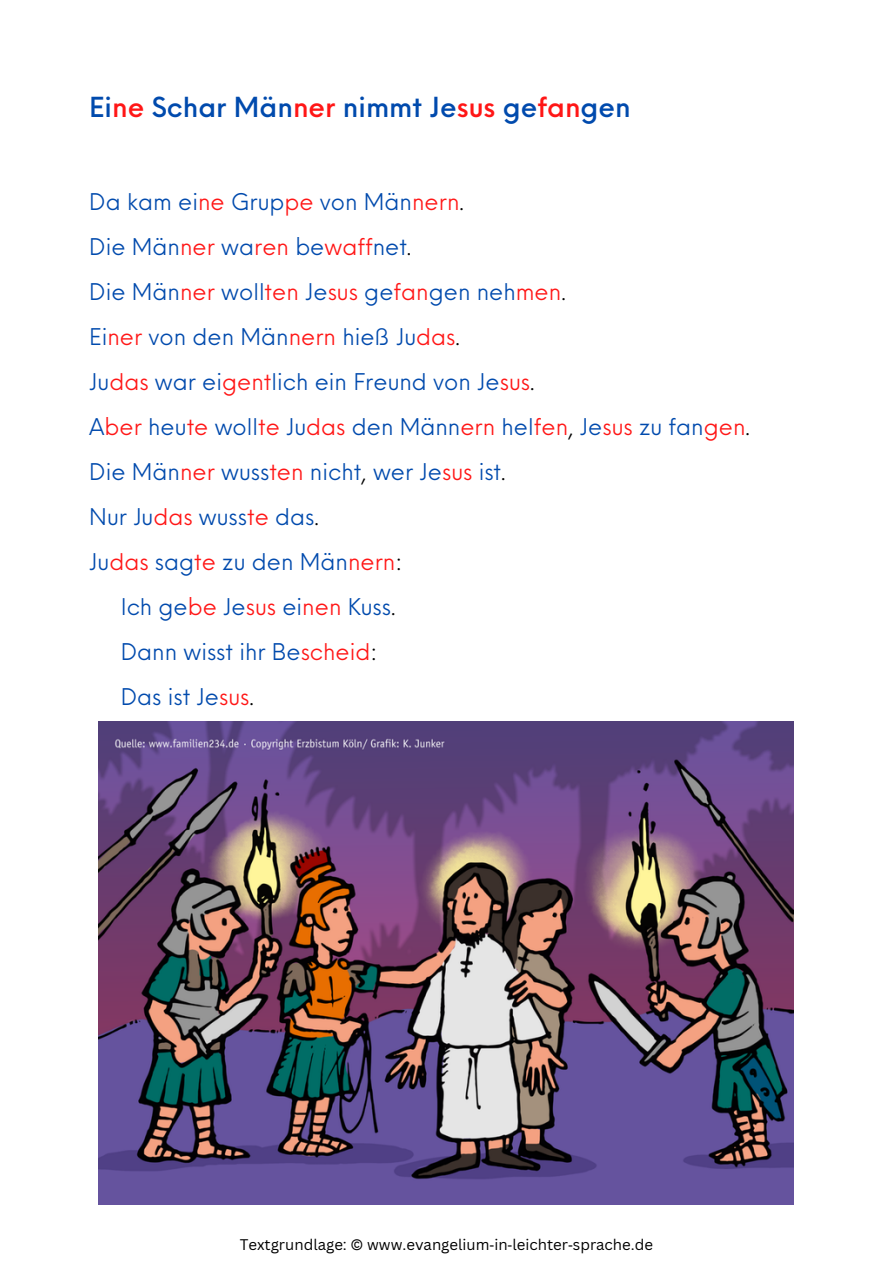
<style>
.page{position:relative;width:893px;height:1264px;background:#fff}
.page>*{position:absolute;margin:0;border:0;box-sizing:border-box;transform-origin:0 0}
.t1{font:500 27px "Neue Einstellung";color:#004aad}
.t2{font:22.5px "Neue Einstellung";color:#004aad}
.t3{font:15px "Canva Sans";color:#000}
.s1{color:#ff1616}
.s2{color:#000}
.s3{font-family:"Noto Sans"}
</style>
<div class="page">
<img style="left:98px;top:721px;width:695px;height:483px">
<p class="t1" style="left:89px;top:83px;width:543px">Ei<span class="s1">ne</span> Schar Män<span class="s1">ner</span> nimmt Je<span class="s1">sus</span> ge<span class="s1">fan</span>gen</p>
<p class="t2" style="left:89px;top:182px;width:376px">Da kam ei<span class="s1">ne</span> Grup<span class="s1">pe</span> von Män<span class="s1">nern</span><span class="s2">.</span></p>
<p class="t2" style="left:89px;top:227px;width:323px">Die Män<span class="s1">ner</span> wa<span class="s1">ren</span> be<span class="s1">waff</span>net<span class="s2">.</span></p>
<p class="t2" style="left:89px;top:272px;width:478px">Die Män<span class="s1">ner</span> woll<span class="s1">ten</span> Je<span class="s1">sus</span> ge<span class="s1">fan</span>gen neh<span class="s1">men</span><span class="s2">.</span></p>
<p class="t2" style="left:89px;top:316px;width:372px">Ei<span class="s1">ner</span> von den Män<span class="s1">nern</span> hieß Ju<span class="s1">das</span><span class="s2">.</span></p>
<p class="t2" style="left:89px;top:361px;width:446px">Ju<span class="s1">das</span> war ei<span class="s1">gent</span>lich ein Freund von Je<span class="s1">sus</span><span class="s2">.</span></p>
<p class="t2" style="left:89px;top:406px;width:662px">A<span class="s1">ber</span> heu<span class="s1">te</span> woll<span class="s1">te</span> Ju<span class="s1">das</span> den Männ<span class="s1">ern</span> hel<span class="s1">fen</span><span class="s2">,</span> Je<span class="s1">sus</span> zu fan<span class="s1">gen</span><span class="s2">.</span></p>
<p class="t2" style="left:89px;top:451px;width:418px">Die Män<span class="s1">ner</span> wuss<span class="s1">ten</span> nicht<span class="s2">,</span> wer Je<span class="s1">sus</span> ist<span class="s2">.</span></p>
<p class="t2" style="left:89px;top:496px;width:231px">Nur Ju<span class="s1">das</span> wuss<span class="s1">te</span> das<span class="s2">.</span></p>
<p class="t2" style="left:89px;top:541px;width:314px">Ju<span class="s1">das</span> sag<span class="s1">te</span> zu den Män<span class="s1">nern</span><span class="s2">:</span></p>
<p class="t2" style="left:121px;top:586px;width:276px">Ich ge<span class="s1">be</span> Je<span class="s1">sus</span> ei<span class="s1">nen</span> Kuss<span class="s2">.</span></p>
<p class="t2" style="left:121px;top:631px;width:258px">Dann wisst ihr Be<span class="s1">scheid</span><span class="s2">:</span></p>
<p class="t2" style="left:121px;top:676px;width:135px">Das ist Je<span class="s1">sus</span><span class="s2">.</span></p>
<p class="t3" style="left:240px;top:1234px;width:415px">Textgrundlage: © www.evangelium<span class="s3">‐</span>in<span class="s3">‐</span>leichter<span class="s3">‐</span>sprache.de</p>
</div>
